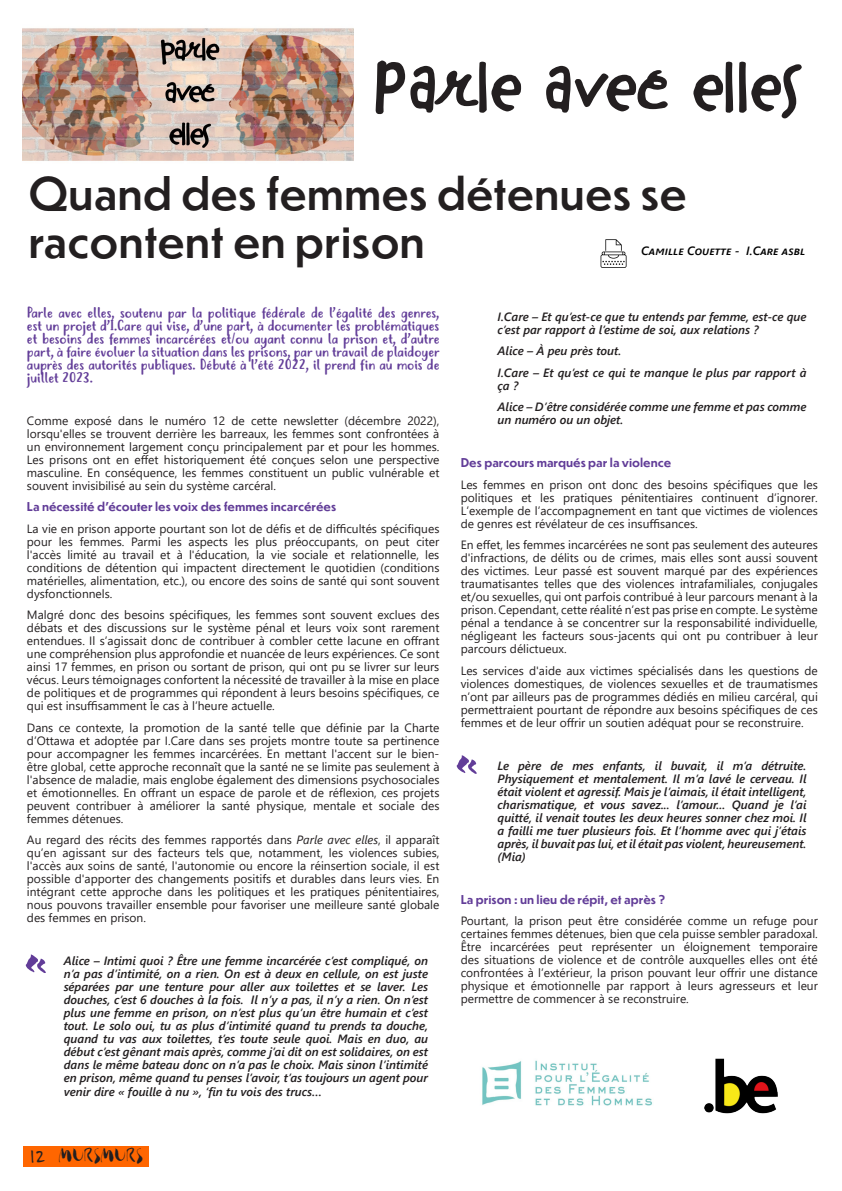
<style>
.page{position:relative;width:842px;height:1191px;background:#fff}
.page>*{position:absolute;margin:0;border:0;box-sizing:border-box;transform-origin:0 0}
.titre{font:79.2px "Chinchilla";color:#231f20}
.t1{font:60px "Gloss Drop";color:#623d98}
.titre-2{font:500 44px/48px "Dunbar Text";color:#231f20}
.t2{font:18px "Gloss Drop";color:#231f20}
.t3{font:14px/13px "Justtellmewhat";color:#623d98;text-align:justify}
.t4{font:12px/13px "Segoe UI";color:#231f20;text-align:justify}
.t5{font:italic 600 12px/13px "Segoe UI";color:#231f20}
.t6{font:700 12px "Dunbar Text";color:#623d98}
.t7{font:italic 600 12px "Segoe UI";color:#000}
.s1{font-style:italic}
.s2{font-family:"Felt Tip Roman"}
</style>
<div class="page">
<div style="left:23px;top:1146px;width:126px;height:21px;background:#f60"></div>
<img style="left:704px;top:1058px;width:74px;height:56px">
<img style="left:482px;top:1060px;width:170px;height:46px">
<svg style="left:601px;top:239px;width:25px;height:29px"></svg>
<img style="left:22px;top:28px;width:332px;height:133px">
<p class="titre" style="left:376px;top:51px;width:428px">Parle avec elles</p>
<p class="titre-2" style="left:28px;top:168px;width:660px">Quand des femmes détenues se racontent en prison</p>
<p class="t7" style="left:641px;top:240px;width:165px">Camille Couette - I.Care asbl</p>
<p class="t3" style="left:27px;top:307px;width:414px">Parle avec elles, soutenu par la politique fédérale de l’égalité des genres, est un projet d’I.Care qui vise, d’une part, à documenter les problématiques et besoins des femmes incarcérées et/ou ayant connu la prison et, d’autre part, à faire évoluer la situation dans les prisons, par un travail de plaidoyer auprès des autorités publiques. Débuté à l’été 2022, il prend fin au mois de juillet 2023.</p>
<p class="t4" style="left:27px;top:413px;width:414px">Comme exposé dans le numéro 12 de cette newsletter (décembre 2022), lorsqu'elles se trouvent derrière les barreaux, les femmes sont confrontées à un environnement largement conçu principalement par et pour les hommes.<br>Les prisons ont en effet historiquement été conçues selon une perspective masculine. En conséquence, les femmes constituent un public vulnérable et souvent invisibilisé au sein du système carcéral.</p>
<p class="t6" style="left:27px;top:498px;width:311px">La nécessité d’écouter les voix des femmes incarcérées</p>
<p class="t4" style="left:27px;top:521px;width:414px">La vie en prison apporte pourtant son lot de défis et de difficultés spécifiques pour les femmes. Parmi les aspects les plus préoccupants, on peut citer l'accès limité au travail et à l'éducation, la vie sociale et relationnelle, les conditions de détention qui impactent directement le quotidien (conditions matérielles, alimentation, etc.), ou encore des soins de santé qui sont souvent dysfonctionnels.</p>
<p class="t4" style="left:27px;top:607px;width:414px">Malgré donc des besoins spécifiques, les femmes sont souvent exclues des débats et des discussions sur le système pénal et leurs voix sont rarement entendues. Il s’agissait donc de contribuer à combler cette lacune en offrant une compréhension plus approfondie et nuancée de leurs expériences. Ce sont ainsi 17 femmes, en prison ou sortant de prison, qui ont pu se livrer sur leurs vécus. Leurs témoignages confortent la nécessité de travailler à la mise en place de politiques et de programmes qui répondent à leurs besoins spécifiques, ce qui est insuffisamment le cas à l’heure actuelle.</p>
<p class="t4" style="left:27px;top:720px;width:414px">Dans ce contexte, la promotion de la santé telle que définie par la Charte d’Ottawa et adoptée par I.Care dans ses projets montre toute sa pertinence pour accompagner les femmes incarcérées. En mettant l'accent sur le bien&shy;être global, cette approche reconnaît que la santé ne se limite pas seulement à l'absence de maladie, mais englobe également des dimensions psychosociales et émotionnelles. En offrant un espace de parole et de réflexion, ces projets peuvent contribuer à améliorer la santé physique, mentale et sociale des femmes détenues.</p>
<p class="t4" style="left:27px;top:832px;width:414px">Au regard des récits des femmes rapportés dans <span class="s1">Parle avec elles</span>, il apparaît qu’en agissant sur des facteurs tels que, notamment, les violences subies, l'accès aux soins de santé, l'autonomie ou encore la réinsertion sociale, il est possible d'apporter des changements positifs et durables dans leurs vies. En intégrant cette approche dans les politiques et les pratiques pénitentiaires, nous pouvons travailler ensemble pour favoriser une meilleure santé globale des femmes en prison.</p>
<p class="t5" style="left:64px;top:952px;width:366px;text-align:justify">Alice – Intimi quoi ? Être une femme incarcérée c’est compliqué, on n’a pas d’intimité, on a rien. On est à deux en cellule, on est juste séparées par une tenture pour aller aux toilettes et se laver. Les douches, c’est 6 douches à la fois. Il n’y a pas, il n’y a rien. On n’est plus une femme en prison, on n’est plus qu’un être humain et c’est tout. Le solo oui, tu as plus d’intimité quand tu prends ta douche, quand tu vas aux toilettes, t’es toute seule quoi. Mais en duo, au début c’est gênant mais après, comme j’ai dit on est solidaires, on est dans le même bateau donc on n’a pas le choix. Mais sinon l’intimité en prison, même quand tu penses l’avoir, t’as toujours un agent pour venir dire « fouille à nu », ‘fin tu vois des trucs…</p>
<p class="t1" style="left:23px;top:929px;width:28px">«</p>
<p class="t5" style="left:497px;top:308px;width:310px">I.Care – Et qu’est-ce que tu entends par femme, est-ce que c’est par rapport à l’estime de soi, aux relations ?</p>
<p class="t5" style="left:497px;top:342px;width:125px">Alice – À peu près tout.</p>
<p class="t5" style="left:497px;top:364px;width:310px">I.Care – Et qu’est ce qui te manque le plus par rapport à ça ?</p>
<p class="t5" style="left:497px;top:398px;width:310px">Alice – D’être considérée comme une femme et pas comme un numéro ou un objet.</p>
<p class="t6" style="left:461px;top:454px;width:212px">Des parcours marqués par la violence</p>
<p class="t4" style="left:461px;top:477px;width:359px">Les femmes en prison ont donc des besoins spécifiques que les politiques et les pratiques pénitentiaires continuent d’ignorer.<br>L’exemple de l’accompagnement en tant que victimes de violences de genres est révélateur de ces insuffisances.</p>
<p class="t4" style="left:461px;top:537px;width:359px">En effet, les femmes incarcérées ne sont pas seulement des auteures d'infractions, de délits ou de crimes, mais elles sont aussi souvent des victimes. Leur passé est souvent marqué par des expériences traumatisantes telles que des violences intrafamiliales, conjugales et/ou sexuelles, qui ont parfois contribué à leur parcours menant à la prison. Cependant, cette réalité n’est pas prise en compte. Le système pénal a tendance à se concentrer sur la responsabilité individuelle, négligeant les facteurs sous-jacents qui ont pu contribuer à leur parcours délictueux.</p>
<p class="t4" style="left:461px;top:663px;width:359px">Les services d'aide aux victimes spécialisés dans les questions de violences domestiques, de violences sexuelles et de traumatismes n’ont par ailleurs pas de programmes dédiés en milieu carcéral, qui permettraient pourtant de répondre aux besoins spécifiques de ces femmes et de leur offrir un soutien adéquat pour se reconstruire.</p>
<p class="t5" style="left:497px;top:757px;width:310px;text-align:justify">Le père de mes enfants, il buvait, il m’a détruite.<br>Physiquement et mentalement. Il m’a lavé le cerveau. Il était violent et agressif. Mais je l’aimais, il était intelligent, charismatique, et vous savez... l’amour... Quand je l’ai quitté, il venait toutes les deux heures sonner chez moi. Il a failli me tuer plusieurs fois. Et l’homme avec qui j’étais après, il buvait pas lui, et il était pas violent, heureusement. (Mia)</p>
<p class="t6" style="left:461px;top:890px;width:206px">La prison : un lieu de répit, et après ?</p>
<p class="t4" style="left:461px;top:913px;width:359px">Pourtant, la prison peut être considérée comme un refuge pour certaines femmes détenues, bien que cela puisse sembler paradoxal.<br>Être incarcérées peut représenter un éloignement temporaire des situations de violence et de contrôle auxquelles elles ont été confrontées à l’extérieur, la prison pouvant leur offrir une distance physique et émotionnelle par rapport à leurs agresseurs et leur permettre de commencer à se reconstruire.</p>
<p class="t1" style="left:454px;top:730px;width:28px">«</p>
<p class="t2" style="left:28px;top:1145px;width:117px"><span class="s2">12</span> MURSMURS</p>
</div>
